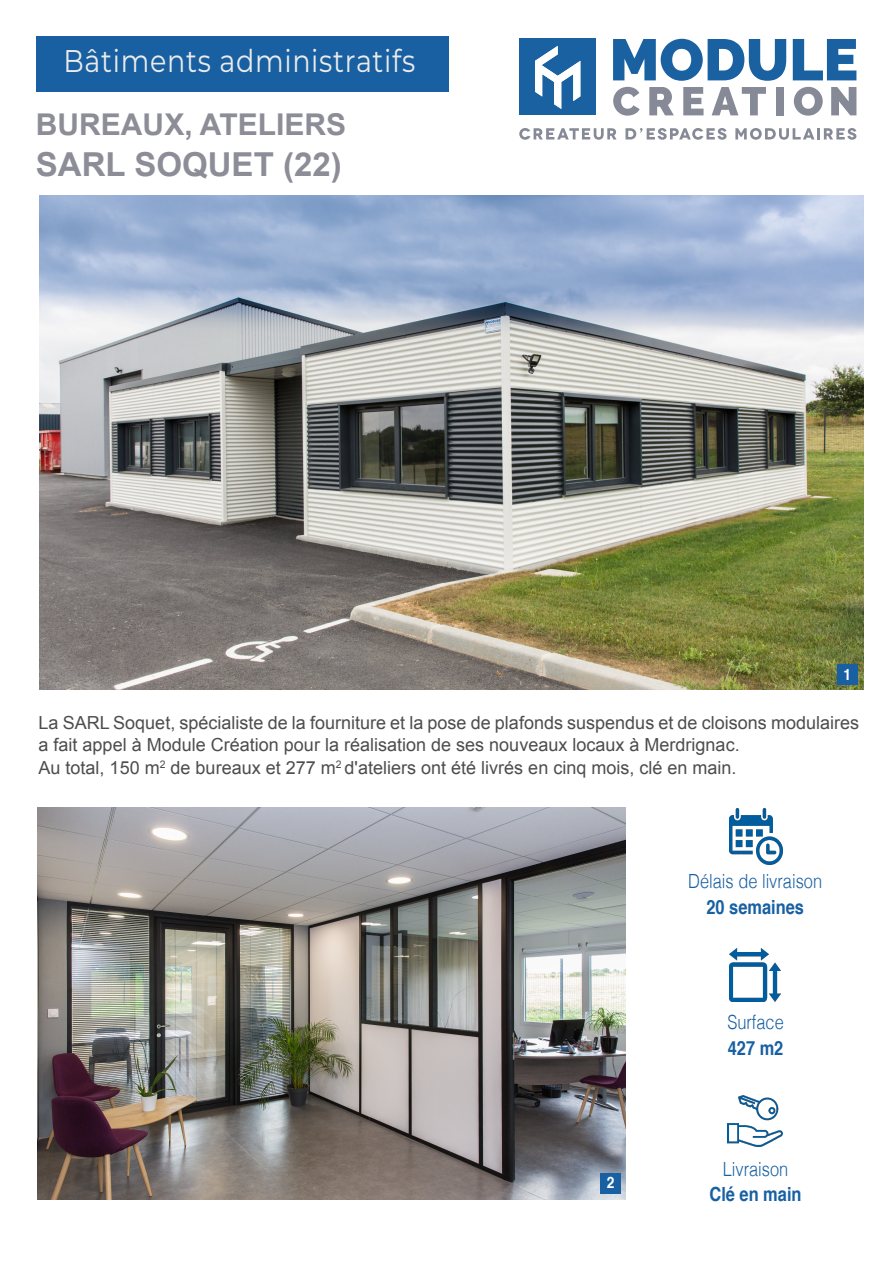
<style>
.page{position:relative;width:894px;height:1263px;background:#fff}
.page>*{position:absolute;margin:0;border:0;box-sizing:border-box;transform-origin:0 0}
.t1{font:700 33px "Arial";color:#8c8d97}
.t2{font:31.35px "Montserrat";letter-spacing:.025em;color:#ebebeb;scale:.86 1}
.t3{font:700 30px "Arial";color:#8c8d97}
.t4{font:300 19.5px "Helvetica";color:#1860a2;scale:.84 1}
.t5{font:700 19.5px "Helvetica";color:#1860a2;scale:.84 1}
.t6{font:18px/22.5px "Arial";color:#4d4d4d}
.t7{font:700 15.6px "Helvetica";color:#fff;scale:.88 1}
</style>
<div class="page">
<svg style="left:519px;top:128px;width:97px;height:12px"></svg>
<svg style="left:625px;top:128px;width:101px;height:12px"></svg>
<svg style="left:735px;top:128px;width:121px;height:12px"></svg>
<svg style="left:613px;top:87px;width:26px;height:29px"></svg>
<svg style="left:649px;top:87px;width:24px;height:28px"></svg>
<svg style="left:683px;top:87px;width:20px;height:28px"></svg>
<svg style="left:712px;top:87px;width:53px;height:28px"></svg>
<div style="left:775px;top:87px;width:8px;height:28px;background:#868996"></div>
<svg style="left:793px;top:87px;width:29px;height:29px"></svg>
<svg style="left:831px;top:87px;width:25px;height:28px"></svg>
<svg style="left:613px;top:39px;width:173px;height:42px"></svg>
<svg style="left:792px;top:39px;width:64px;height:41px"></svg>
<div style="left:519px;top:38px;width:77px;height:77px;background:#1a61a2"></div>
<svg style="left:535px;top:46px;width:45px;height:63px"></svg>
<img style="left:40px;top:195px;width:822px;height:495px">
<div style="left:836px;top:665px;width:21px;height:20px;background:#1860a2"></div>
<img style="left:37px;top:808px;width:588px;height:392px">
<div style="left:600px;top:1173px;width:21px;height:21px;background:#1860a2"></div>
<img style="left:729px;top:809px;width:52px;height:55px">
<img style="left:729px;top:949px;width:50px;height:52px">
<img style="left:727px;top:1096px;width:54px;height:51px">
<div style="left:38px;top:36px;width:411px;height:55px;background:#1860a2"></div>
<h2 class="t2" style="left:64px;top:41px;width:410px">Bâtiments administratifs</h2>
<h3 class="t3" style="left:36px;top:113px;width:312px">BUREAUX, ATELIERS</h3>
<h1 class="t1" style="left:36px;top:152px;width:307px">SARL SOQUET (22)</h1>
<p class="t7" style="left:843px;top:668px;width:10px">1</p>
<p class="t6" style="left:39px;top:713px;width:821px">La SARL Soquet, spécialiste de la fourniture et la pose de plafonds suspendus et de cloisons modulaires a fait appel à Module Création pour la réalisation de ses nouveaux locaux à Merdrignac.<br>Au total, 150 m<sup>2</sup> de bureaux et 277 m<sup>2</sup> d'ateliers ont été livrés en cinq mois, clé en main.</p>
<p class="t4" style="left:688px;top:874px;width:161px">Délais de livraison</p>
<p class="t5" style="left:706px;top:899px;width:118px">20 semaines</p>
<p class="t7" style="left:606px;top:1176px;width:10px">2</p>
<p class="t4" style="left:727px;top:1015px;width:69px">Surface</p>
<p class="t5" style="left:727px;top:1040px;width:68px">427 m2</p>
<p class="t4" style="left:722px;top:1162px;width:80px">Livraison</p>
<p class="t5" style="left:709px;top:1187px;width:111px">Clé en main</p>
</div>
